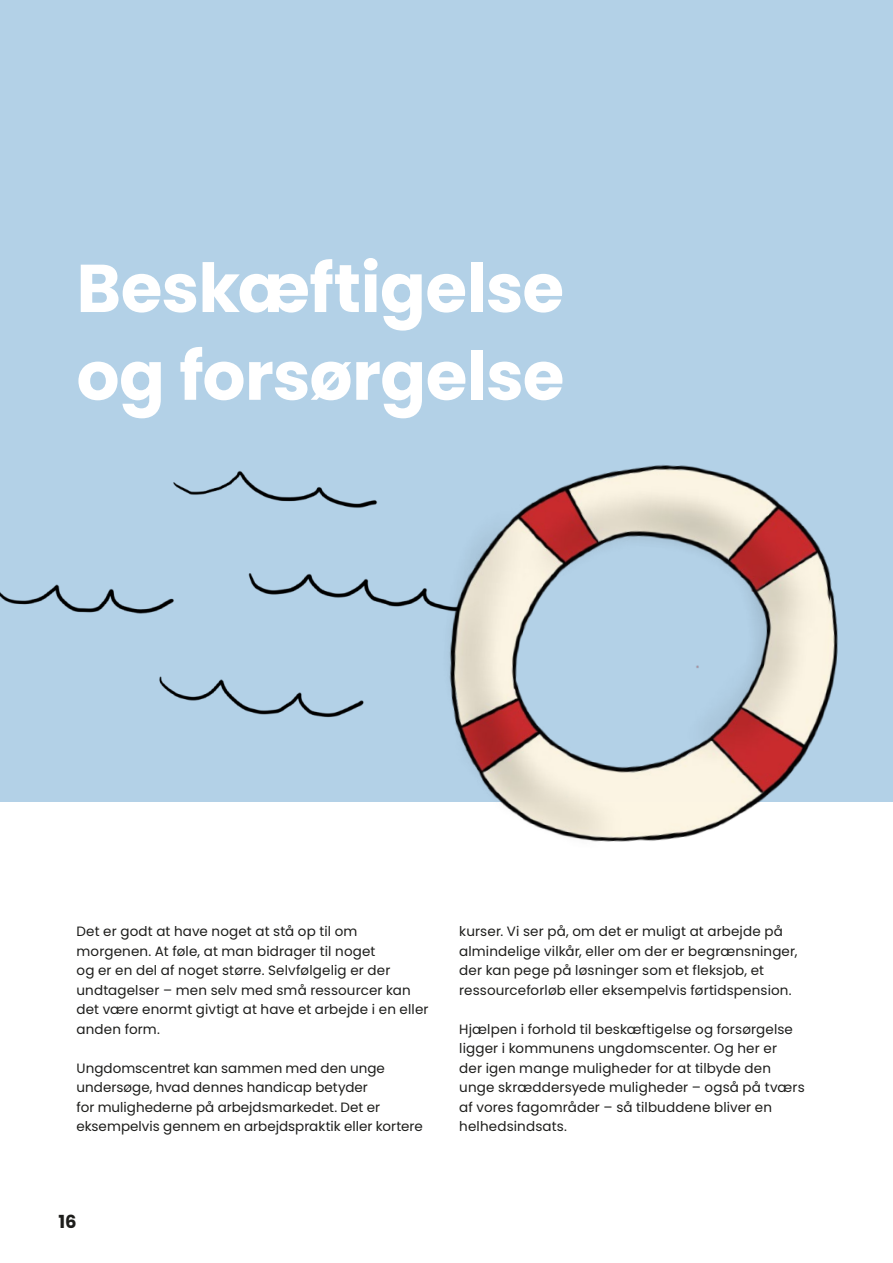
<style>
.page{position:relative;width:893px;height:1263px;background:#fff}
.page>*{position:absolute;margin:0;border:0;box-sizing:border-box;transform-origin:0 0}
.t1{font:700 67.5px/87.8px "Poppins";letter-spacing:-.01em;color:#fff}
.t2{font:700 18px "Poppins";color:#1d1d1b}
.B1{font:13.5px/19.5px "Poppins";letter-spacing:.01em;color:#1d1d1b}
</style>
<div class="page">
<div style="left:0;top:0;width:893px;height:801px;background:#b3d1e7"></div>
<img style="left:0;top:470px;width:387px;height:332px">
<img style="left:387px;top:465px;width:506px;height:377px">
<h1 class="t1" style="left:77px;top:245px;width:489px">Beskæftigelse og forsørgelse</h1>
<p class="B1" style="left:77px;top:922px;width:354px">Det er godt at have noget at stå op til om morgenen. At føle, at man bidrager til noget<br>og er en del af noget større. Selvfølgelig er der undtagelser – men selv med små ressourcer kan det være enormt givtigt at have et arbejde i en eller anden form.</p>
<p class="B1" style="left:77px;top:1058px;width:348px">Ungdomscentret kan sammen med den unge undersøge, hvad dennes handicap betyder<br>for mulighederne på arbejdsmarkedet. Det er eksempelvis gennem en arbejdspraktik eller kortere</p>
<p class="B1" style="left:459px;top:922px;width:340px">kurser. Vi ser på, om det er muligt at arbejde på almindelige vilkår, eller om der er begrænsninger, der kan pege på løsninger som et fleksjob, et ressourceforløb eller eksempelvis førtidspension.</p>
<p class="B1" style="left:459px;top:1019px;width:347px">Hjælpen i forhold til beskæftigelse og forsørgelse ligger i kommunens ungdomscenter. Og her er<br>der igen mange muligheder for at tilbyde den unge skræddersyede muligheder – også på tværs af vores fagområder – så tilbuddene bliver en helhedsindsats.</p>
<h2 class="t2" style="left:58px;top:1211px;width:20px">16</h2>
</div>
